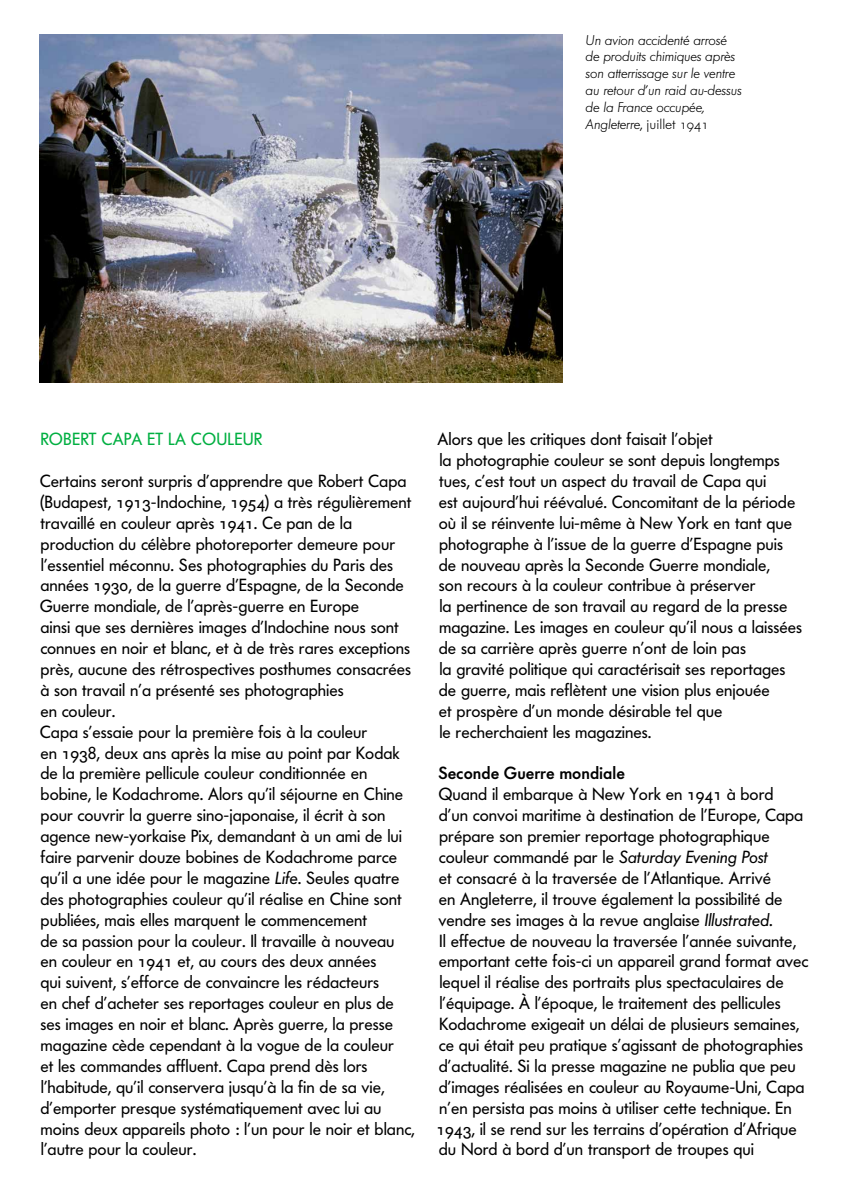
<style>
.page{position:relative;width:851px;height:1191px;background:#fff}
.page>*{position:absolute;margin:0;border:0;box-sizing:border-box;transform-origin:0 0}
.t1{font:17.4px/20.8px "Futura Serie BQ Book Mix";color:#000}
.t2{font:17.4px "Futura Serie BQ Book Mix";letter-spacing:.005em;color:#00af41}
.t3{font:17.4px "Futura Serie BQ Medium Mix";color:#000}
.t4{font:14px/16.8px "Futura Serie BQ Light Oblique Mix";color:#000}
.t5{font:14px "Futura Serie BQ Light Mix";color:#000}
.s1{font-family:"Futura Serie BQ Light Oblique Mix"}
.s2{font-family:"Futura Serie BQ Book Oblique Mix"}
</style>
<div class="page">
<img style="left:40px;top:34px;width:522px;height:349px">
<p class="t4" style="left:585px;top:31px;width:158px">Un avion accidenté arrosé de produits chimiques après son atterrissage sur le ventre au retour d’un raid au-dessus de la France occupée,</p>
<p class="t5" style="left:585px;top:116px;width:125px"><span class="s1">Angleterre</span>, juillet 1941</p>
<p class="t2" style="left:40px;top:429px;width:223px">ROBERT CAPA ET LA COULEUR</p>
<p class="t1" style="left:40px;top:471px;width:376px">Certains seront surpris d’apprendre que Robert Capa (Budapest, 1913-Indochine, 1954) a très régulièrement travaillé en couleur après 1941. Ce pan de la production du célèbre photoreporter demeure pour l’essentiel méconnu. Ses photographies du Paris des années 1930, de la guerre d’Espagne, de la Seconde Guerre mondiale, de l’après-guerre en Europe<br>ainsi que ses dernières images d’Indochine nous sont connues en noir et blanc, et à de très rares exceptions près, aucune des rétrospectives posthumes consacrées à son travail n’a présenté ses photographies<br>en couleur.<br>Capa s’essaie pour la première fois à la couleur<br>en 1938, deux ans après la mise au point par Kodak de la première pellicule couleur conditionnée en bobine, le Kodachrome. Alors qu’il séjourne en Chine pour couvrir la guerre sino-japonaise, il écrit à son agence new-yorkaise Pix, demandant à un ami de lui faire parvenir douze bobines de Kodachrome parce qu’il a une idée pour le magazine <span class="s2">Life</span>. Seules quatre des photographies couleur qu’il réalise en Chine sont publiées, mais elles marquent le commencement<br>de sa passion pour la couleur. Il travaille à nouveau en couleur en 1941 et, au cours des deux années<br>qui suivent, s’efforce de convaincre les rédacteurs<br>en chef d’acheter ses reportages couleur en plus de ses images en noir et blanc. Après guerre, la presse magazine cède cependant à la vogue de la couleur<br>et les commandes affluent. Capa prend dès lors l’habitude, qu’il conservera jusqu’à la fin de sa vie, d’emporter presque systématiquement avec lui au moins deux appareils photo : l’un pour le noir et blanc, l’autre pour la couleur.</p>
<p class="t1" style="left:437px;top:429px;width:366px">Alors que les critiques dont faisait l’objet<br>la photographie couleur se sont depuis longtemps tues, c’est tout un aspect du travail de Capa qui<br>est aujourd’hui réévalué. Concomitant de la période où il se réinvente lui-même à New York en tant que photographe à l’issue de la guerre d’Espagne puis de nouveau après la Seconde Guerre mondiale,<br>son recours à la couleur contribue à préserver<br>la pertinence de son travail au regard de la presse magazine. Les images en couleur qu’il nous a laissées de sa carrière après guerre n’ont de loin pas<br>la gravité politique qui caractérisait ses reportages de guerre, mais reflètent une vision plus enjouée<br>et prospère d’un monde désirable tel que<br>le recherchaient les magazines.</p>
<p class="t3" style="left:438px;top:763px;width:188px">Seconde Guerre mondiale</p>
<p class="t1" style="left:436px;top:784px;width:373px">Quand il embarque à New York en 1941 à bord<br>d’un convoi maritime à destination de l’Europe, Capa prépare son premier reportage photographique couleur commandé par le <span class="s2">Saturday Evening Post<br></span>et consacré à la traversée de l’Atlantique<span class="s2">.</span> Arrivé<br>en Angleterre, il trouve également la possibilité de vendre ses images à la revue anglaise <span class="s2">Illustrated</span>.<br>Il effectue de nouveau la traversée l’année suivante, emportant cette fois-ci un appareil grand format avec lequel il réalise des portraits plus spectaculaires de l’équipage. À l’époque, le traitement des pellicules Kodachrome exigeait un délai de plusieurs semaines, ce qui était peu pratique s’agissant de photographies d’actualité. Si la presse magazine ne publia que peu d’images réalisées en couleur au Royaume-Uni, Capa n’en persista pas moins à utiliser cette technique. En 1943, il se rend sur les terrains d’opération d’Afrique du Nord à bord d’un transport de troupes qui</p>
</div>
